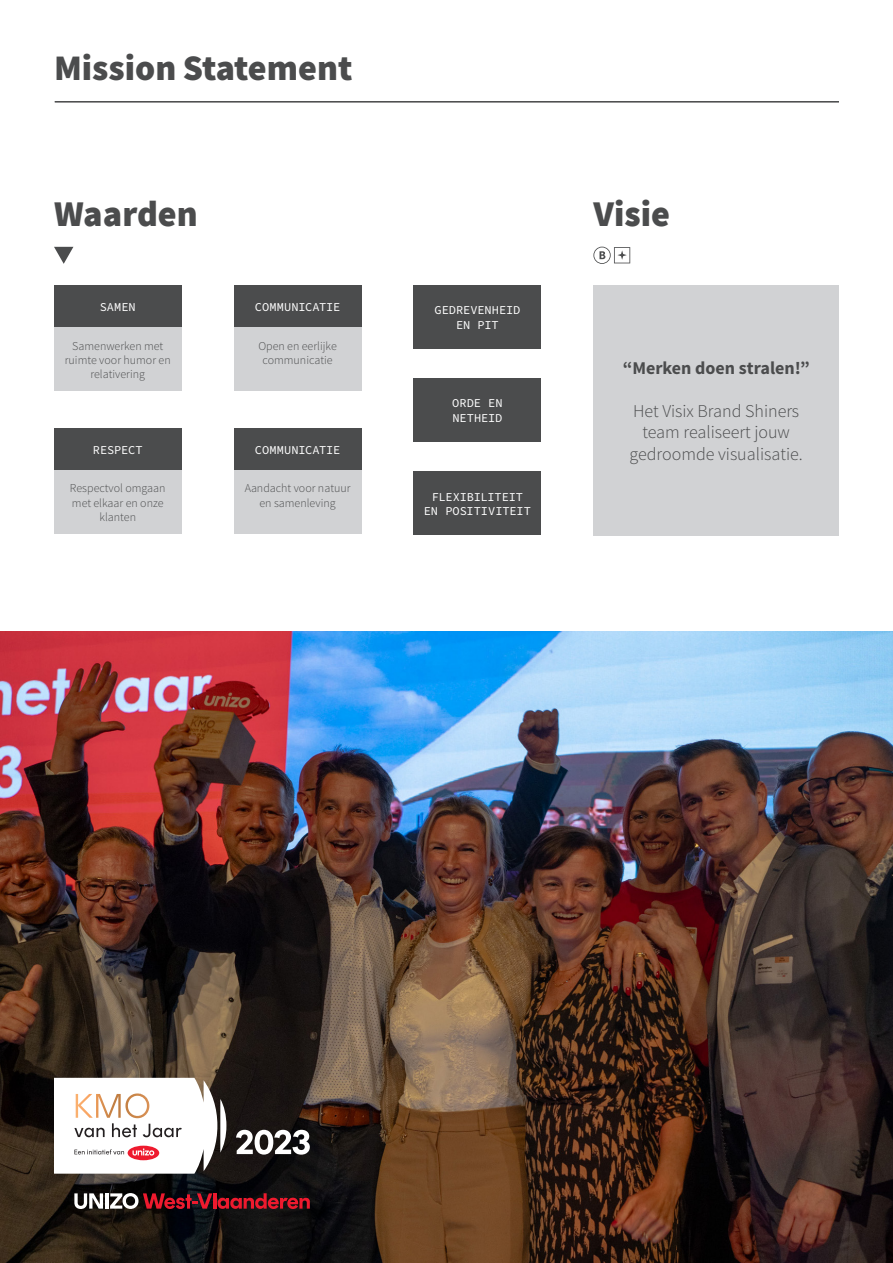
<style>
.page{position:relative;width:893px;height:1263px;background:#fff}
.page>*{position:absolute;margin:0;border:0;box-sizing:border-box;transform-origin:0 0}
.t1{font:36px "Source Sans Variable";color:#4b4c4d}
.t2{font:900 36px "Source Sans Pro";color:#4b4c4d}
.t3{font:300 18px "Source Sans Pro";color:#4b4c4d}
.t4{font:700 18px "Source Sans Pro";color:#4b4c4d}
.t5{font:300 12px/14.4px "Source Sans Pro";color:#4b4c4d;text-align:center}
.t6{font:12px "Source Code Pro";letter-spacing:-.005em;color:#fff}
</style>
<div class="page">
<img style="left:0;top:631px;width:893px;height:632px">
<hr style="left:55px;top:101px;width:784px;height:1px;background:#4b4c4d">
<hr style="left:55px;top:102px;width:784px;height:1px;background:#4b4c4d">
<svg style="left:54px;top:1078px;width:172px;height:96px"></svg>
<svg style="left:74px;top:1193px;width:29px;height:16px"></svg>
<hr style="left:105px;top:1193px;width:3px;height:15px;background:#fff">
<svg style="left:110px;top:1193px;width:102px;height:16px;background:#75343b"></svg>
<hr style="left:213px;top:1193px;width:3px;height:15px;background:#ee1a2e">
<svg style="left:218px;top:1193px;width:92px;height:16px"></svg>
<svg style="left:236px;top:1130px;width:74px;height:24px"></svg>
<div style="left:234px;top:285px;width:127px;height:43px;background:#4b4c4d"></div>
<div style="left:234px;top:328px;width:127px;height:63px;background:#d1d2d4"></div>
<div style="left:414px;top:471px;width:127px;height:64px;background:#4b4c4d"></div>
<div style="left:414px;top:285px;width:127px;height:64px;background:#4b4c4d"></div>
<div style="left:414px;top:378px;width:127px;height:64px;background:#4b4c4d"></div>
<div style="left:54px;top:428px;width:128px;height:42px;background:#4b4c4d"></div>
<div style="left:54px;top:470px;width:128px;height:64px;background:#d1d2d4"></div>
<div style="left:234px;top:428px;width:127px;height:42px;background:#4b4c4d"></div>
<div style="left:234px;top:470px;width:127px;height:64px;background:#d1d2d4"></div>
<div style="left:54px;top:285px;width:128px;height:43px;background:#4b4c4d"></div>
<div style="left:54px;top:328px;width:128px;height:63px;background:#d1d2d4"></div>
<div style="left:593px;top:285px;width:246px;height:250px;background:#d1d2d4"></div>
<svg style="left:54px;top:247px;width:19px;height:17px"></svg>
<svg style="left:593px;top:247px;width:37px;height:17px"></svg>
<p class="t1" style="left:54px;top:46px;width:300px">Mission Statement</p>
<p class="t2" style="left:54px;top:190px;width:145px">Waarden</p>
<p class="t2" style="left:593px;top:190px;width:78px">Visie</p>
<p class="t6" style="left:100px;top:298px;width:38px">SAMEN</p>
<p class="t5" style="left:65px;top:338px;width:107px">Samenwerken met ruimte voor humor en relativering</p>
<p class="t6" style="left:93px;top:441px;width:51px">RESPECT</p>
<p class="t5" style="left:70px;top:481px;width:97px">Respectvol omgaan met elkaar en onze klanten</p>
<p class="t6" style="left:255px;top:298px;width:87px">COMMUNICATIE</p>
<p class="t5" style="left:258px;top:338px;width:80px">Open en eerlijke</p>
<p class="t5" style="left:263px;top:353px;width:72px">communicatie</p>
<p class="t6" style="left:255px;top:441px;width:87px">COMMUNICATIE</p>
<p class="t5" style="left:245px;top:481px;width:107px">Aandacht voor natuur en samenleving</p>
<p class="t6" style="left:435px;top:302px;width:87px">GEDREVENHEID</p>
<p class="t6" style="left:456px;top:316px;width:44px">EN PIT</p>
<p class="t6" style="left:452px;top:395px;width:52px">ORDE EN</p>
<p class="t6" style="left:452px;top:409px;width:51px">NETHEID</p>
<p class="t6" style="left:432px;top:488px;width:93px">FLEXIBILITEIT</p>
<p class="t6" style="left:424px;top:502px;width:109px">EN POSITIVITEIT</p>
<p class="t4" style="left:623px;top:356px;width:189px">“Merken doen stralen!”</p>
<p class="t3" style="left:633px;top:400px;width:168px">Het Visix Brand Shiners</p>
<p class="t3" style="left:642px;top:421px;width:149px">team realiseert jouw</p>
<p class="t3" style="left:630px;top:443px;width:175px">gedroomde visualisatie.</p>
</div>
